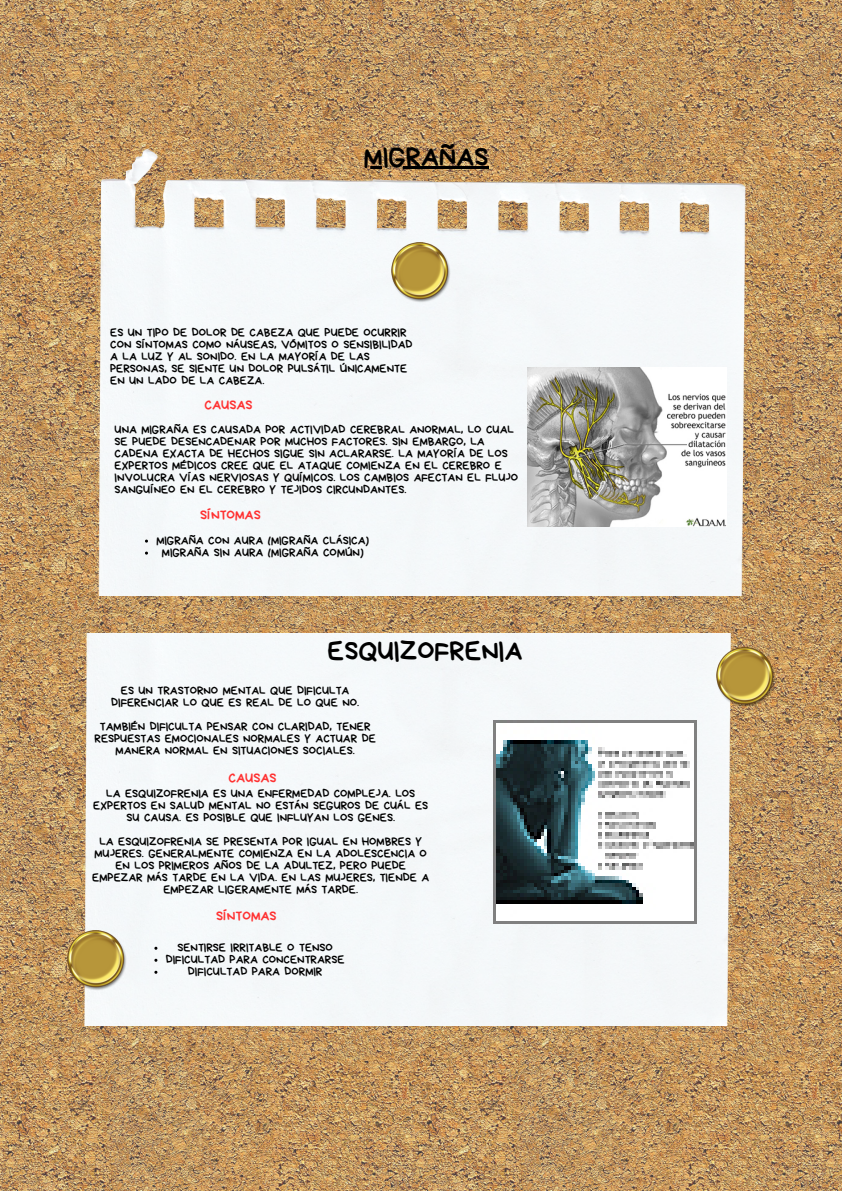
<style>
.page{position:relative;width:842px;height:1191px;background:#fff}
.page>*{position:absolute;margin:0;border:0;box-sizing:border-box;transform-origin:0 0}
.t1{font:28px "Bryndan Write";color:#000}
.t2{font:14px "Bryndan Write";color:#ff3131}
.t3{font:12px/12px "Bryndan Write";color:#000;text-align:center}
</style>
<div class="page">
<img style="left:0;top:0;width:842px;height:1190px">
<img style="left:98px;top:150px;width:648px;height:445px">
<div style="left:84px;top:633px;width:647px;height:392px;background:#f5f8fa"></div>
<img style="left:391px;top:243px;width:59px;height:60px">
<img style="left:67px;top:929px;width:60px;height:60px">
<img style="left:716px;top:647px;width:59px;height:60px">
<img style="left:527px;top:367px;width:199px;height:159px">
<img style="left:493px;top:720px;width:203px;height:203px">
<hr style="left:364px;top:166px;width:124px;height:3px;background:#000">
<p class="t1" style="left:364px;top:142px;width:126px">MIGRAÑAS</p>
<p class="t3" style="left:110px;top:326px;width:304px;text-align:left">ES UN TIPO DE DOLOR DE CABEZA QUE PUEDE OCURRIR CON SÍNTOMAS COMO NÁUSEAS, VÓMITOS O SENSIBILIDAD A LA LUZ Y AL SONIDO. EN LA MAYORÍA DE LAS PERSONAS, SE SIENTE UN DOLOR PULSÁTIL ÚNICAMENTE EN UN LADO DE LA CABEZA.</p>
<p class="t2" style="left:204px;top:398px;width:50px">CAUSAS</p>
<p class="t3" style="left:115px;top:423px;width:405px;text-align:left">UNA MIGRAÑA ES CAUSADA POR ACTIVIDAD CEREBRAL ANORMAL, LO CUAL SE PUEDE DESENCADENAR POR MUCHOS FACTORES. SIN EMBARGO, LA CADENA EXACTA DE HECHOS SIGUE SIN ACLARARSE. LA MAYORÍA DE LOS EXPERTOS MÉDICOS CREE QUE EL ATAQUE COMIENZA EN EL CEREBRO E INVOLUCRA VÍAS NERVIOSAS Y QUÍMICOS. LOS CAMBIOS AFECTAN EL FLUJO SANGUÍNEO EN EL CEREBRO Y TEJIDOS CIRCUNDANTES.</p>
<p class="t2" style="left:200px;top:508px;width:62px">SÍNTOMAS</p>
<p class="t3" style="left:156px;top:534px;width:214px">MIGRAÑA CON AURA (MIGRAÑA CLÁSICA)</p>
<p class="t3" style="left:162px;top:546px;width:203px">MIGRAÑA SIN AURA (MIGRAÑA COMÚN)</p>
<p class="t1" style="left:328px;top:637px;width:197px">ESQUIZOFRENIA</p>
<p class="t3" style="left:111px;top:684px;width:249px">ES UN TRASTORNO MENTAL QUE DIFICULTA<br>DIFERENCIAR LO QUE ES REAL DE LO QUE NO.</p>
<p class="t3" style="left:95px;top:720px;width:283px">TAMBIÉN DIFICULTA PENSAR CON CLARIDAD, TENER<br>RESPUESTAS EMOCIONALES NORMALES Y ACTUAR DE<br>MANERA NORMAL EN SITUACIONES SOCIALES.</p>
<p class="t2" style="left:229px;top:770px;width:50px">CAUSAS</p>
<p class="t3" style="left:93px;top:787px;width:336px">LA ESQUIZOFRENIA ES UNA ENFERMEDAD COMPLEJA. LOS<br>EXPERTOS EN SALUD MENTAL NO ESTÁN SEGUROS DE CUÁL ES<br>SU CAUSA. ES POSIBLE QUE INFLUYAN LOS GENES.</p>
<p class="t3" style="left:92px;top:835px;width:338px">LA ESQUIZOFRENIA SE PRESENTA POR IGUAL EN HOMBRES Y MUJERES. GENERALMENTE COMIENZA EN LA ADOLESCENCIA O EN LOS PRIMEROS AÑOS DE LA ADULTEZ, PERO PUEDE EMPEZAR MÁS TARDE EN LA VIDA. EN LAS MUJERES, TIENDE A EMPEZAR LIGERAMENTE MÁS TARDE.</p>
<p class="t2" style="left:216px;top:908px;width:62px">SÍNTOMAS</p>
<p class="t3" style="left:177px;top:941px;width:157px">SENTIRSE IRRITABLE O TENSO</p>
<p class="t3" style="left:166px;top:953px;width:180px">DIFICULTAD PARA CONCENTRARSE</p>
<p class="t3" style="left:188px;top:965px;width:136px">DIFICULTAD PARA DORMIR</p>
</div>
